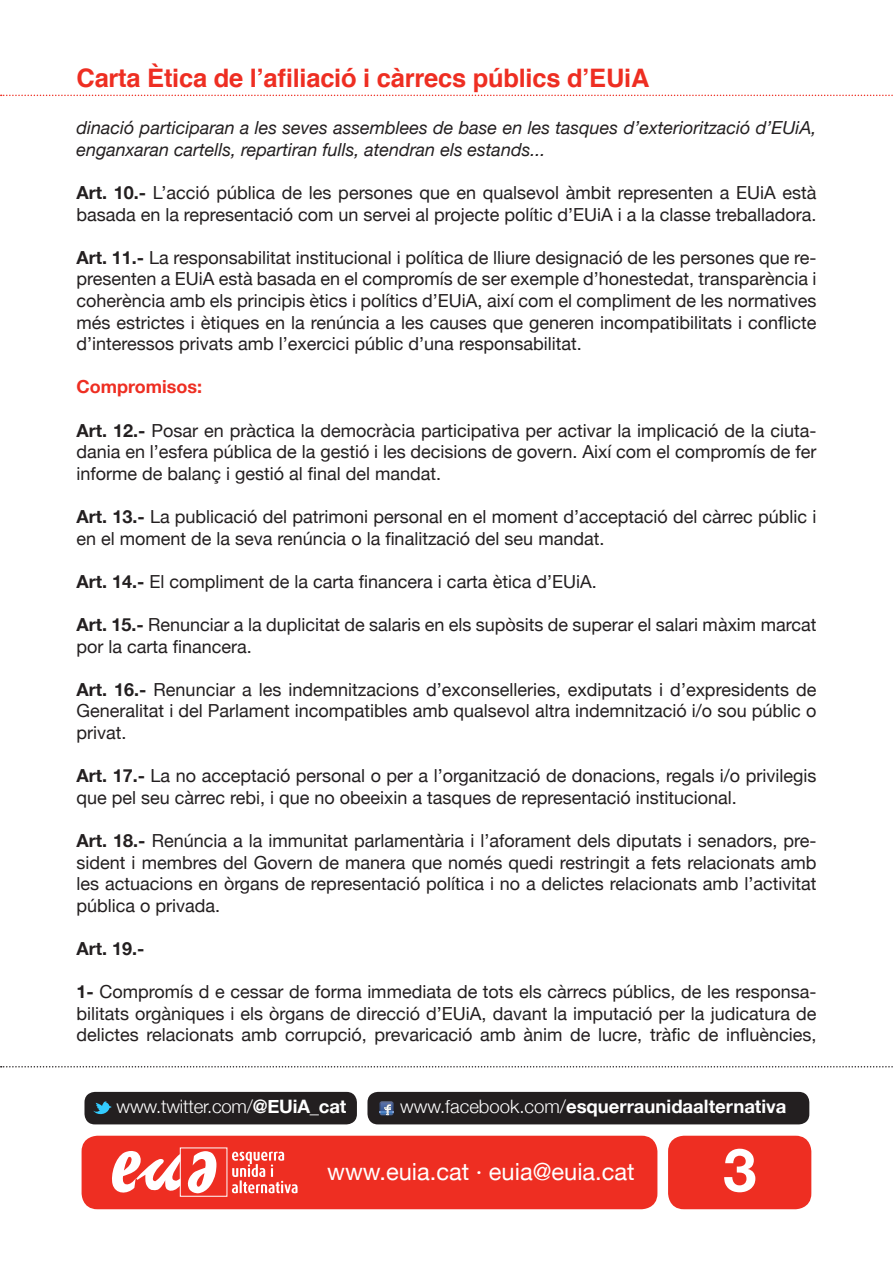
<style>
.page{position:relative;width:893px;height:1263px;background:#fff}
.page>*{position:absolute;margin:0;border:0;box-sizing:border-box;transform-origin:0 0}
.t1{font:700 60px "Helvetica Neue";color:#fff}
.t2{font:700 25.5px "Helvetica";letter-spacing:-.01em;color:#ee2e22}
.t3{font:23.55px "Helvetica Neue";color:#fff}
.t4{font:700 18.45px "Helvetica Neue";color:#fff}
.t5{font:300 18.45px "Helvetica Neue";letter-spacing:-.01em;color:#fff}
.t6{font:18px/21.6px "Helvetica Neue";color:#231f20;text-align:justify}
.t7{font:italic 18px/21.6px "Helvetica Neue";color:#231f20}
.t8{font:700 18px "Helvetica Neue";color:#ee2e22}
.t9{font:700 18px "Helvetica Neue";color:#231f20}
.s1{font-weight:700}
.s2{font-weight:300}
</style>
<div class="page">
<div style="left:82px;top:1136px;width:575px;height:73px;background:#ee2e22;border-radius:16px"></div>
<svg style="left:112px;top:1150px;width:104px;height:45px"></svg>
<svg style="left:232px;top:1151px;width:66px;height:42px"></svg>
<div style="left:367px;top:1092px;width:442px;height:32px;background:#231f20;border-radius:10px"></div>
<svg style="left:379px;top:1101px;width:15px;height:15px"></svg>
<div style="left:84px;top:1092px;width:273px;height:32px;background:#231f20;border-radius:10px"></div>
<svg style="left:93px;top:1101px;width:19px;height:14px"></svg>
<div style="left:668px;top:1136px;width:143px;height:73px;background:#ee2e22;border-radius:16px"></div>
<svg style="left:1px;top:1066px;width:892px;height:1px"></svg>
<svg style="left:1px;top:95px;width:892px;height:1px"></svg>
<p class="t2" style="left:77px;top:57px;width:574px">Carta Ètica de l’afiliació i càrrecs públics d’EUiA</p>
<p class="t7" style="left:77px;top:118px;width:741px">dinació participaran a les seves assemblees de base en les tasques d’exteriorització d’EUiA, enganxaran cartells, repartiran fulls, atendran els estands...</p>
<p class="t6" style="left:77px;top:183px;width:741px"><span class="s1">Art. 10.-</span> L’acció pública de les persones que en qualsevol àmbit representen a EUiA està basada en la representació com un servei al projecte polític d’EUiA i a la classe treballadora.</p>
<p class="t6" style="left:77px;top:248px;width:741px"><span class="s1">Art. 11.-</span> La responsabilitat institucional i política de lliure designació de les persones que re&shy;presenten a EUiA està basada en el compromís de ser exemple d’honestedat, transparència i coherència amb els principis ètics i polítics d’EUiA, així com el compliment de les normatives més estrictes i ètiques en la renúncia a les causes que generen incompatibilitats i conflicte d’interessos privats amb l’exercici públic d’una responsabilitat.</p>
<p class="t8" style="left:77px;top:373px;width:127px">Compromisos:</p>
<p class="t6" style="left:77px;top:420px;width:741px"><span class="s1">Art. 12.-</span> Posar en pràctica la democràcia participativa per activar la implicació de la ciuta&shy;dania en l’esfera pública de la gestió i les decisions de govern. Així com el compromís de fer informe de balanç i gestió al final del mandat.</p>
<p class="t6" style="left:77px;top:507px;width:741px"><span class="s1">Art. 13.-</span> La publicació del patrimoni personal en el moment d’acceptació del càrrec públic i en el moment de la seva renúncia o la finalització del seu mandat.</p>
<p class="t6" style="left:77px;top:572px;width:522px"><span class="s1">Art. 14.-</span> El compliment de la carta financera i carta ètica d’EUiA.</p>
<p class="t6" style="left:77px;top:615px;width:741px"><span class="s1">Art. 15.-</span> Renunciar a la duplicitat de salaris en els supòsits de superar el salari màxim marcat por la carta financera.</p>
<p class="t6" style="left:77px;top:680px;width:741px"><span class="s1">Art. 16.-</span> Renunciar a les indemnitzacions d’exconselleries, exdiputats i d’expresidents de Generalitat i del Parlament incompatibles amb qualsevol altra indemnització i/o sou públic o privat.</p>
<p class="t6" style="left:77px;top:766px;width:741px"><span class="s1">Art. 17.-</span> La no acceptació personal o per a l’organització de donacions, regals i/o privilegis que pel seu càrrec rebi, i que no obeeixin a tasques de representació institucional.</p>
<p class="t6" style="left:77px;top:831px;width:741px"><span class="s1">Art. 18.-</span> Renúncia a la immunitat parlamentària i l’aforament dels diputats i senadors, pre&shy;sident i membres del Govern de manera que només quedi restringit a fets relacionats amb les actuacions en òrgans de representació política i no a delictes relacionats amb l’activitat pública o privada.</p>
<p class="t9" style="left:77px;top:934px;width:70px">Art. 19.-</p>
<p class="t6" style="left:77px;top:982px;width:741px"><span class="s1">1-</span> Compromís d e cessar de forma immediata de tots els càrrecs públics, de les responsa&shy;bilitats orgàniques i els òrgans de direcció d’EUiA, davant la imputació per la judicatura de delictes relacionats amb corrupció, prevaricació amb ànim de lucre, tràfic de influències,</p>
<p class="t5" style="left:117px;top:1091px;width:231px">www.twitter.com/<span class="s1">@EUiA_cat</span></p>
<p class="t4" style="left:400px;top:1092px;width:388px"><span class="s2">www.facebook.com/</span>esquerraunidaalternativa</p>
<h3 class="t3" style="left:327px;top:1154px;width:309px">www.euia.cat · euia@euia.cat</h3>
<h1 class="t1" style="left:723px;top:1123px;width:35px">3</h1>
</div>
